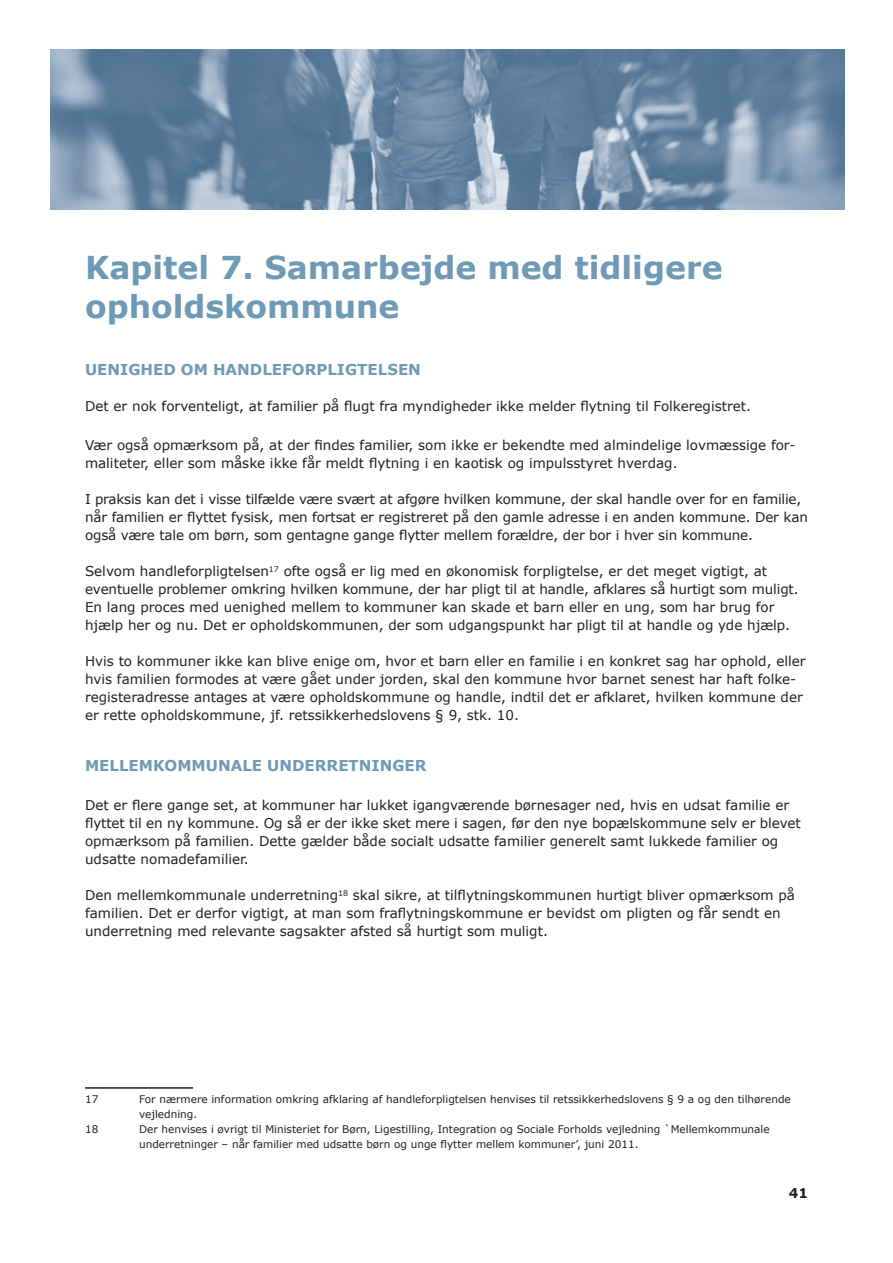
<style>
.page{position:relative;width:893px;height:1263px;background:#fff}
.page>*{position:absolute;margin:0;border:0;box-sizing:border-box;transform-origin:0 0}
.Rubrik{font:700 31.5px/39px "Verdana";color:#6f9ab5}
.underrubrik{font:700 15px "Verdana";color:#6f9ab5}
.underrubrik-2{font:13.5px/18px "Verdana";color:#231f20}
.t1{font:700 13.5px "Verdana";color:#231f20}
.Footnote_text{font:10.5px/15px "Verdana";color:#231f20}
</style>
<div class="page">
<hr style="left:85px;top:1087px;width:108px;height:2px;background:#231f20">
<img style="left:50px;top:50px;width:794px;height:160px">
<p class="Rubrik" style="left:85px;top:248px;width:639px">Kapitel 7. Samarbejde med tidligere opholdskommune</p>
<p class="underrubrik" style="left:85px;top:359px;width:337px">UENIGHED OM HANDLEFORPLIGTELSEN</p>
<p class="underrubrik-2" style="left:85px;top:397px;width:668px">Det er nok forventeligt, at familier på flugt fra myndigheder ikke melder flytning til Folkeregistret.</p>
<p class="underrubrik-2" style="left:85px;top:436px;width:712px">Vær også opmærksom på, at der findes familier, som ikke er bekendte med almindelige lovmæssige for&shy;maliteter, eller som måske ikke får meldt flytning i en kaotisk og impulsstyret hverdag.</p>
<p class="underrubrik-2" style="left:85px;top:490px;width:724px">I praksis kan det i visse tilfælde være svært at afgøre hvilken kommune, der skal handle over for en familie, når familien er flyttet fysisk, men fortsat er registreret på den gamle adresse i en anden kommune. Der kan også være tale om børn, som gentagne gange flytter mellem forældre, der bor i hver sin kommune.</p>
<p class="underrubrik-2" style="left:85px;top:562px;width:715px">Selvom handleforpligtelsen<sup>17</sup> ofte også er lig med en økonomisk forpligtelse, er det meget vigtigt, at eventuelle problemer omkring hvilken kommune, der har pligt til at handle, afklares så hurtigt som muligt.<br>En lang proces med uenighed mellem to kommuner kan skade et barn eller en ung, som har brug for hjælp her og nu. Det er opholdskommunen, der som udgangspunkt har pligt til at handle og yde hjælp.</p>
<p class="underrubrik-2" style="left:85px;top:652px;width:722px">Hvis to kommuner ikke kan blive enige om, hvor et barn eller en familie i en konkret sag har ophold, eller hvis familien formodes at være gået under jorden, skal den kommune hvor barnet senest har haft folke&shy;registeradresse antages at være opholdskommune og handle, indtil det er afklaret, hvilken kommune der er rette opholdskommune, jf. retssikkerhedslovens § 9, stk. 10.</p>
<p class="underrubrik" style="left:85px;top:755px;width:343px">MELLEMKOMMUNALE UNDERRETNINGER</p>
<p class="underrubrik-2" style="left:85px;top:796px;width:717px">Det er flere gange set, at kommuner har lukket igangværende børnesager ned, hvis en udsat familie er flyttet til en ny kommune. Og så er der ikke sket mere i sagen, før den nye bopælskommune selv er blevet opmærksom på familien. Dette gælder både socialt udsatte familier generelt samt lukkede familier og udsatte nomadefamilier.</p>
<p class="underrubrik-2" style="left:85px;top:886px;width:711px">Den mellemkommunale underretning<sup>18</sup> skal sikre, at tilflytningskommunen hurtigt bliver opmærksom på familien. Det er derfor vigtigt, at man som fraflytningskommune er bevidst om pligten og får sendt en underretning med relevante sagsakter afsted så hurtigt som muligt.</p>
<p class="Footnote_text" style="left:85px;top:1091px;width:15px">17</p>
<p class="Footnote_text" style="left:139px;top:1091px;width:653px">For nærmere information omkring afklaring af handleforpligtelsen henvises til retssikkerhedslovens § 9 a og den tilhørende vejledning.</p>
<p class="Footnote_text" style="left:85px;top:1121px;width:15px">18</p>
<p class="Footnote_text" style="left:139px;top:1121px;width:632px">Der henvises i øvrigt til Ministeriet for Børn, Ligestilling, Integration og Sociale Forholds vejledning `Mellemkommunale underretninger – når familier med udsatte børn og unge flytter mellem kommuner’, juni 2011.</p>
<p class="t1" style="left:789px;top:1183px;width:21px">41</p>
</div>
